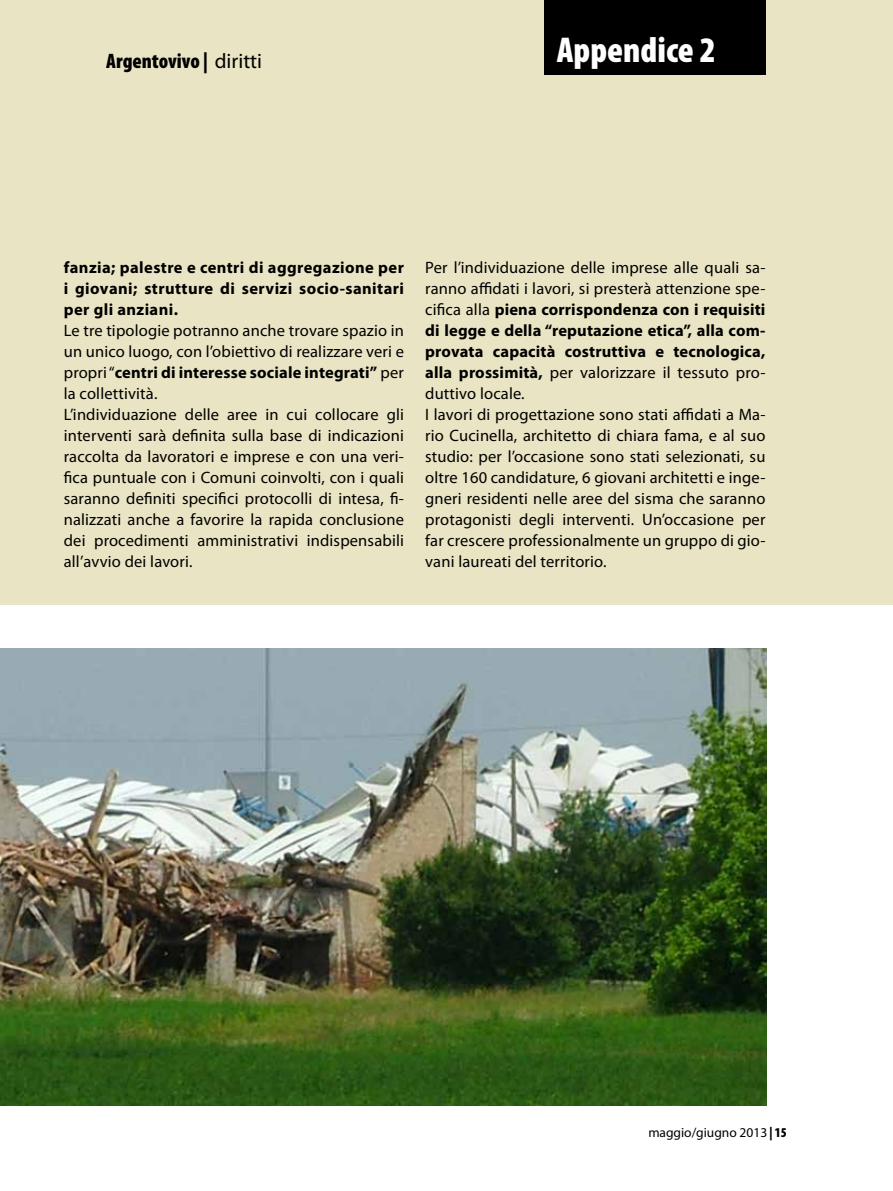
<style>
.page{position:relative;width:893px;height:1191px;background:#fff}
.page>*{position:absolute;margin:0;border:0;box-sizing:border-box;transform-origin:0 0}
.t1{font:900 condensed 36px "Myriad Pro";color:#fff}
.t2{font:900 condensed 21px "Myriad Pro";color:#000}
.t3{font:16.5px/21px "Myriad Pro";letter-spacing:.01em;color:#000}
.t4{font:700 16.5px/21px "Myriad Pro";letter-spacing:.025em;color:#000;text-align:justify}
.t5{font:13.5px "Myriad Pro";color:#000}
.s1{font-weight:400;font-stretch:normal}
.s2{font-weight:700}
.s3{font-weight:900;font-stretch:condensed}
</style>
<div class="page">
<div style="left:0;top:0;width:893px;height:604px;background:#e9e4c3"></div>
<div style="left:544px;top:0;width:222px;height:74px;background:#000"></div>
<img style="left:0;top:648px;width:766px;height:458px">
<p class="t2" style="left:106px;top:49px;width:157px">Argentovivo | <span class="s1">diritti</span></p>
<h1 class="t1" style="left:557px;top:30px;width:160px">Appendice 2</h1>
<p class="t4" style="left:64px;top:256px;width:342px">fanzia; palestre e centri di aggregazione per i giovani; strutture di servizi socio-sanitari per gli anziani.</p>
<p class="t3" style="left:64px;top:319px;width:342px">Le tre tipologie potranno anche trovare spazio in un unico luogo, con l’obiettivo di realizzare veri e propri “<span class="s2">centri di interesse sociale integrati”</span> per la collettività.<br>L’individuazione delle aree in cui collocare gli interventi sarà definita sulla base di indicazioni raccolta da lavoratori e imprese e con una veri&shy;fica puntuale con i Comuni coinvolti, con i quali saranno definiti specifici protocolli di intesa, fi&shy;nalizzati anche a favorire la rapida conclusione dei procedimenti amministrativi indispensabili all’avvio dei lavori.</p>
<p class="t3" style="left:425px;top:256px;width:342px">Per l’individuazione delle imprese alle quali sa&shy;ranno affidati i lavori, si presterà attenzione spe&shy;cifica alla <span class="s2">piena corrispondenza con i requisiti di legge e della “reputazione etica”, alla com&shy;provata capacità costruttiva e tecnologica, alla prossimità,</span> per valorizzare il tessuto pro&shy;duttivo locale.<br>I lavori di progettazione sono stati affidati a Ma&shy;rio Cucinella, architetto di chiara fama, e al suo studio: per l’occasione sono stati selezionati, su oltre 160 candidature, 6 giovani architetti e inge&shy;gneri residenti nelle aree del sisma che saranno protagonisti degli interventi. Un’occasione per far crescere professionalmente un gruppo di gio&shy;vani laureati del territorio.</p>
<p class="t5" style="left:648px;top:1124px;width:140px">maggio/giugno 2013 <span class="s3">| 15</span></p>
</div>
